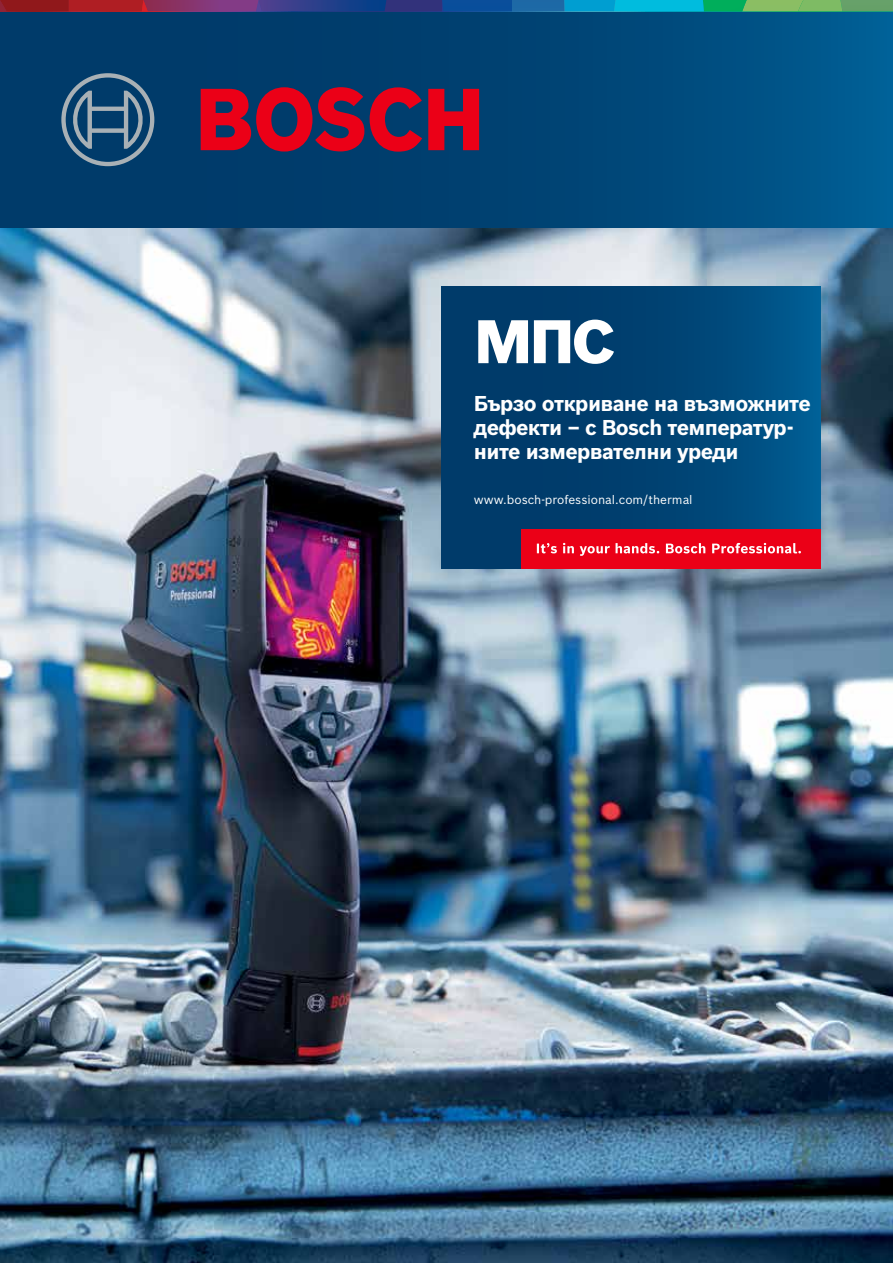
<style>
.page{position:relative;width:893px;height:1263px;background:#fff}
.page>*{position:absolute;margin:0;border:0;box-sizing:border-box;transform-origin:0 0}
.t1{font:900 60px "Bosch Sans";color:#fff}
.t2{font:700 21px/24px "Bosch Sans";letter-spacing:-.03em;color:#fff}
.t3{font:12px "Bosch Sans";color:#fff}
</style>
<div class="page">
<img style="left:0;top:228px;width:893px;height:1035px">
<div style="left:442px;top:286px;width:379px;height:283px;background:linear-gradient(to right,#003361,#005589)"></div>
<div style="left:521px;top:530px;width:300px;height:39px;background:#eb0017"></div>
<svg style="left:537px;top:543px;width:264px;height:13px"></svg>
<div style="left:0;top:1px;width:893px;height:227px;background:linear-gradient(to right,#023360,#00568a)"></div>
<svg style="left:0;top:0;width:893px;height:11px;background:#4a657b"></svg>
<svg style="left:201px;top:87px;width:221px;height:65px;background:#86193b"></svg>
<svg style="left:428px;top:89px;width:51px;height:61px;background:#a81230"></svg>
<svg style="left:61px;top:73px;width:93px;height:93px;background:#305c7f"></svg>
<h1 class="t1" style="left:474px;top:295px;width:143px">МПС</h1>
<p class="t2" style="left:474px;top:390px;width:339px">Бързо откриване на възможните дефекти – с Bosch температур&shy;ните измервателни уреди</p>
<p class="t3" style="left:474px;top:491px;width:220px">www.bosch-professional.com/thermal</p>
</div>
